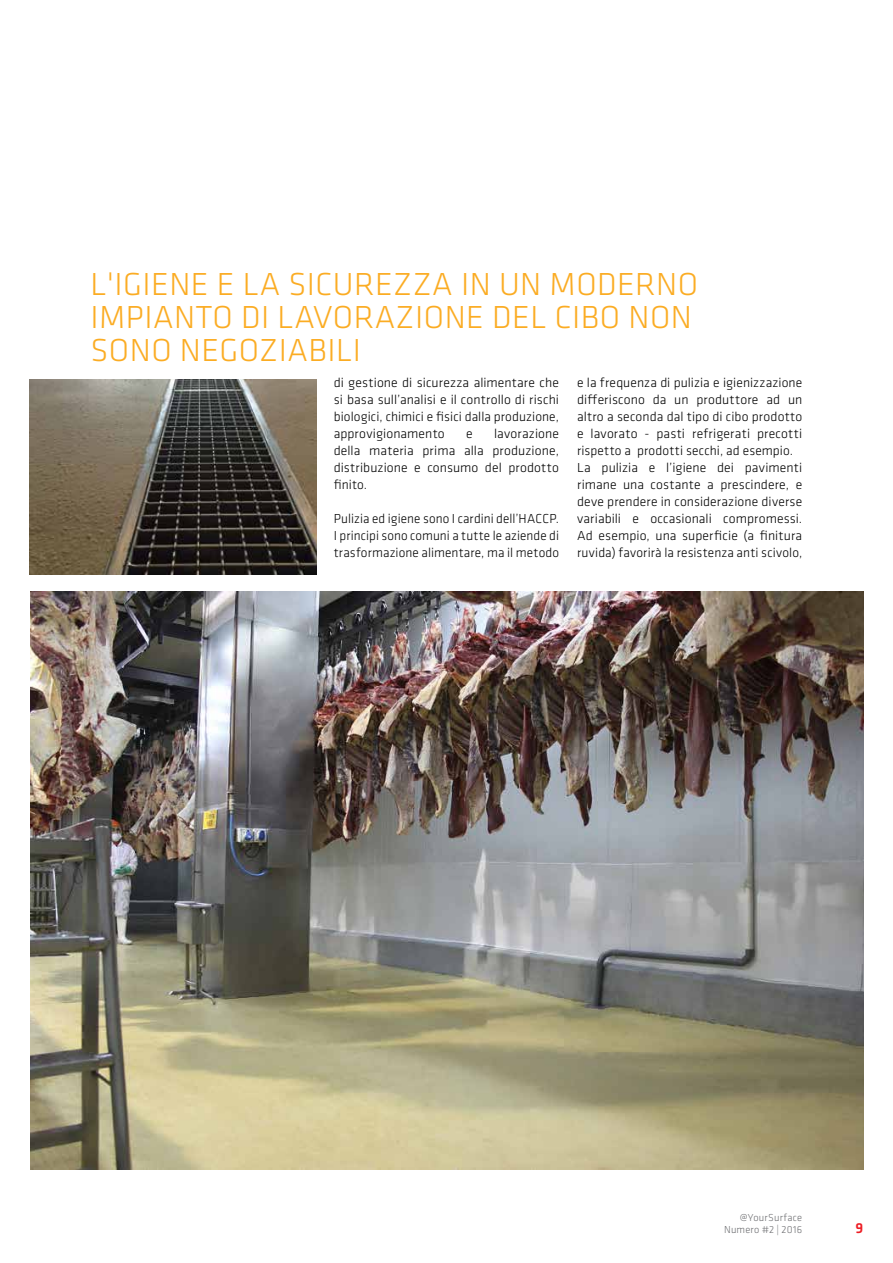
<style>
.page{position:relative;width:893px;height:1263px;background:#fff}
.page>*{position:absolute;margin:0;border:0;box-sizing:border-box;transform-origin:0 0}
.t1{font:300 33px/33px "Klavika";letter-spacing:.015em;color:#fbac23}
.t2{font:500 15px "Klavika";color:#ed1d24}
.t3{font:300 13.5px/17px "Klavika";letter-spacing:.005em;color:#000;text-align:justify}
.t4{font:300 10.5px/12.6px "Klavika";letter-spacing:.02em;color:#6d6e71;text-align:right}
</style>
<div class="page">
<img style="left:30px;top:379px;width:286px;height:196px">
<img style="left:30px;top:591px;width:833px;height:578px">
<h1 class="t1" style="left:91px;top:267px;width:609px">L'IGIENE E LA SICUREZZA IN UN MODERNO<br>IMPIANTO DI LAVORAZIONE DEL CIBO NON<br>SONO NEGOZIABILI</h1>
<p class="t3" style="left:334px;top:374px;width:227px">di gestione di sicurezza alimentare che si basa sull’analisi e il controllo di rischi biologici, chimici e fisici dalla produzione, approvigionamento</p>
<p class="t3" style="left:334px;top:425px;width:227px;text-indent:160px">lavorazione della materia prima alla produzione, distribuzione e consumo del prodotto finito.</p>
<p class="t3" style="left:334px;top:510px;width:227px">Pulizia ed igiene sono I cardini dell’HACCP.<br>I principi sono comuni a tutte le aziende di trasformazione alimentare, ma il metodo</p>
<p class="t3" style="left:466px;top:425px;width:8px">e</p>
<p class="t3" style="left:577px;top:374px;width:227px;text-align:left">e la frequenza di pulizia e igienizzazione differiscono da un produttore ad un altro a seconda dal tipo di cibo prodotto e lavorato - pasti refrigerati precotti rispetto a prodotti secchi, ad esempio.<br>La pulizia e l’igiene dei pavimenti rimane una costante a prescindere, e deve prendere in considerazione diverse variabili e occasionali compromessi.<br>Ad esempio, una superficie (a finitura ruvida) favorirà la resistenza anti scivolo,</p>
<p class="t4" style="left:724px;top:1211px;width:80px">@YourSurface<br>Numero #2 | 2016</p>
<p class="t2" style="left:855px;top:1218px;width:9px">9</p>
</div>
